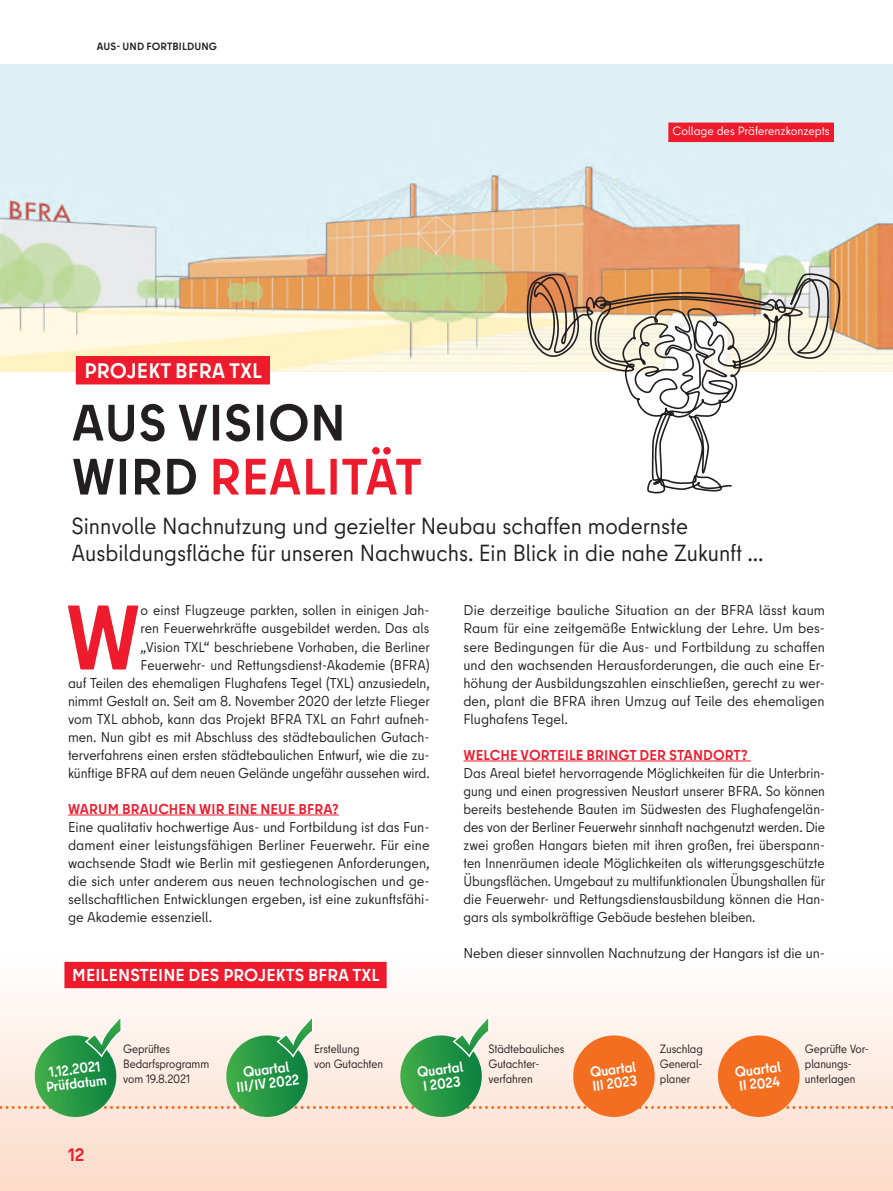
<style>
.page{position:relative;width:893px;height:1191px;background:#fff}
.page>*{position:absolute;margin:0;border:0;box-sizing:border-box;transform-origin:0 0}
.Fließtext_Initial{font:700 91.35px "Berlin Type";color:#ee1b2d}
.H3_2{font:700 51px/54px "Berlin Type";letter-spacing:.01em;color:#231f20}
.HEADLINE{font:23.25px/27px "Berlin Type";color:#231f20}
.H2_2{font:700 21px "Berlin Type";letter-spacing:.01em;color:#fff}
.t1{font:700 18px "Berlin Type";color:#ee1b2d}
.DACHZEILE_hinterlegt{font:700 17.25px "Berlin Type";letter-spacing:.01em;color:#fff}
.Fließtext{font:14.25px/18px "Berlin Type";letter-spacing:-.005em;color:#231f20;text-align:justify}
.Fließtext_Initial-2{font:14.25px/18px "Berlin Type";letter-spacing:-.005em;color:#231f20;text-align:right}
.Fließtext-2{font:14.25px/18px "Berlin Type";letter-spacing:-.005em;color:#231f20;text-align:justify;scale:.95 1}
.Fließtext-3{font:700 14.25px/14.2px "Berlin Type";color:#fff;text-align:center}
.Zwischenheadline_Int{font:700 14.25px "Berlin Type";letter-spacing:.01em;color:#ee1b2d}
.Fließtext-4{font:12px/15px "Berlin Type";letter-spacing:-.01em;color:#231f20;scale:.95 1}
.BU_hinterlegt{font:12px "Berlin Type";color:#fff}
.H1_links{font:700 10.5px "Berlin Type";letter-spacing:.01em;color:#231f20}
.s1{color:#ee1b2d}
</style>
<div class="page">
<svg style="left:0;top:961px;width:893px;height:230px"></svg>
<hr style="left:68px;top:814px;width:271px;height:1px;background:#ee1b2d">
<hr style="left:464px;top:760px;width:287px;height:1px;background:#ee1b2d">
<img style="left:0;top:64px;width:893px;height:307px">
<div style="left:668px;top:123px;width:166px;height:19px;background:#ee1b2d"></div>
<div style="left:76px;top:356px;width:194px;height:28px;background:#ee1b2d"></div>
<svg style="left:0;top:1015px;width:893px;height:104px;background:#d6cfb1"></svg>
<div style="left:64px;top:962px;width:323px;height:26px;background:#ee1b2d"></div>
<img style="left:527px;top:273px;width:329px;height:221px">
<h1 class="H1_links" style="left:97px;top:39px;width:122px">AUS- UND FORTBILDUNG</h1>
<h2 class="H2_2" style="left:84px;top:357px;width:179px">PROJEKT BFRA TXL</h2>
<p class="BU_hinterlegt" style="left:673px;top:124px;width:159px">Collage des Präferenzkonzepts</p>
<h3 class="H3_2" style="left:72px;top:396px;width:351px">AUS VISION<br>WIRD <span class="s1">REALITÄT</span></h3>
<h2 class="HEADLINE" style="left:72px;top:513px;width:694px">Sinnvolle Nachnutzung und gezielter Neubau schaffen modernste<br>Ausbildungsfläche für unseren Nachwuchs. Ein Blick in die nahe Zukunft …</h2>
<p class="Fließtext_Initial-2" style="left:68px;top:601px;width:363px">o einst Flugzeuge parkten, sollen in einigen Jah-<br>ren Feuerwehrkräfte ausgebildet werden. Das als<br>„Vision TXL“ beschriebene Vorhaben, die Berliner<br>Feuerwehr- und Rettungsdienst-Akademie (BFRA)<br>auf Teilen des ehemaligen Flughafens Tegel (TXL) anzusiedeln, nimmt Gestalt an. Seit am 8. November 2020 der letzte Flieger vom TXL abhob, kann das Projekt BFRA TXL an Fahrt aufneh&shy;men. Nun gibt es mit Abschluss des städtebaulichen Gutach&shy;terverfahrens einen ersten städtebaulichen Entwurf, wie die zu&shy;künftige BFRA auf dem neuen Gelände ungefähr aussehen wird.</p>
<p class="Zwischenheadline_Int" style="left:68px;top:799px;width:272px">WARUM BRAUCHEN WIR EINE NEUE BFRA?</p>
<p class="Fließtext" style="left:68px;top:817px;width:363px">Eine qualitativ hochwertige Aus- und Fortbildung ist das Fun&shy;dament einer leistungsfähigen Berliner Feuerwehr. Für eine wachsende Stadt wie Berlin mit gestiegenen Anforderungen, die sich unter anderem aus neuen technologischen und ge&shy;sellschaftlichen Entwicklungen ergeben, ist eine zukunftsfähi&shy;ge Akademie essenziell.</p>
<p class="Fließtext_Initial" style="left:66px;top:579px;width:77px">W</p>
<p class="DACHZEILE_hinterlegt" style="left:72px;top:964px;width:309px">MEILENSTEINE DES PROJEKTS BFRA TXL</p>
<p class="Fließtext" style="left:463px;top:601px;width:363px">Die derzeitige bauliche Situation an der BFRA lässt kaum Raum für eine zeitgemäße Entwicklung der Lehre. Um bes&shy;sere Bedingungen für die Aus- und Fortbildung zu schaffen und den wachsenden Herausforderungen, die auch eine Er&shy;höhung der Ausbildungszahlen einschließen, gerecht zu wer&shy;den, plant die BFRA ihren Umzug auf Teile des ehemaligen Flughafens Tegel.</p>
<p class="Zwischenheadline_Int" style="left:464px;top:745px;width:286px">WELCHE VORTEILE BRINGT DER STANDORT?</p>
<p class="Fließtext-2" style="left:463px;top:763px;width:382px">Das Areal bietet hervorragende Möglichkeiten für die Unterbrin&shy;gung und einen progressiven Neustart unserer BFRA. So können bereits bestehende Bauten im Südwesten des Flughafengelän&shy;des von der Berliner Feuerwehr sinnhaft nachgenutzt werden. Die zwei großen Hangars bieten mit ihren großen, frei überspann&shy;ten Innenräumen ideale Möglichkeiten als witterungsgeschützte Übungsflächen. Umgebaut zu multifunktionalen Übungshallen für die Feuerwehr- und Rettungsdienstausbildung können die Han&shy;gars als symbolkräftige Gebäude bestehen bleiben.</p>
<p class="Fließtext" style="left:463px;top:943px;width:363px">Neben dieser sinnvollen Nachnutzung der Hangars ist die un-</p>
<p class="Fließtext-3" style="left:43px;top:1065px;width:63px;rotate:-7deg">1.12.2021<br>Prüfdatum</p>
<p class="Fließtext-4" style="left:123px;top:1041px;width:92px">Geprüftes<br>Bedarfsprogramm vom 19.8.2021</p>
<p class="t1" style="left:68px;top:1143px;width:18px">12</p>
<p class="Fließtext-3" style="left:234px;top:1066px;width:65px;rotate:-7deg">Quartal<br>III/IV 2022</p>
<p class="Fließtext-4" style="left:314px;top:1041px;width:74px">Erstellung<br>von Gutachten</p>
<p class="Fließtext-3" style="left:416px;top:1065px;width:48px;rotate:-7deg">Quartal<br>I 2023</p>
<p class="Fließtext-4" style="left:488px;top:1041px;width:81px">Städtebauliches<br>Gutachter&shy;verfahren</p>
<p class="Fließtext-3" style="left:589px;top:1065px;width:48px;text-align:left;rotate:-7deg">Quartal<br>III 2023</p>
<p class="Fließtext-4" style="left:660px;top:1041px;width:47px;text-align:justify">Zuschlag General&shy;planer</p>
<p class="Fließtext-3" style="left:734px;top:1065px;width:48px;text-align:left;rotate:-7deg">Quartal<br>II 2024</p>
<p class="Fließtext-4" style="left:805px;top:1041px;width:69px">Geprüfte Vor&shy;planungs&shy;unterlagen</p>
</div>
